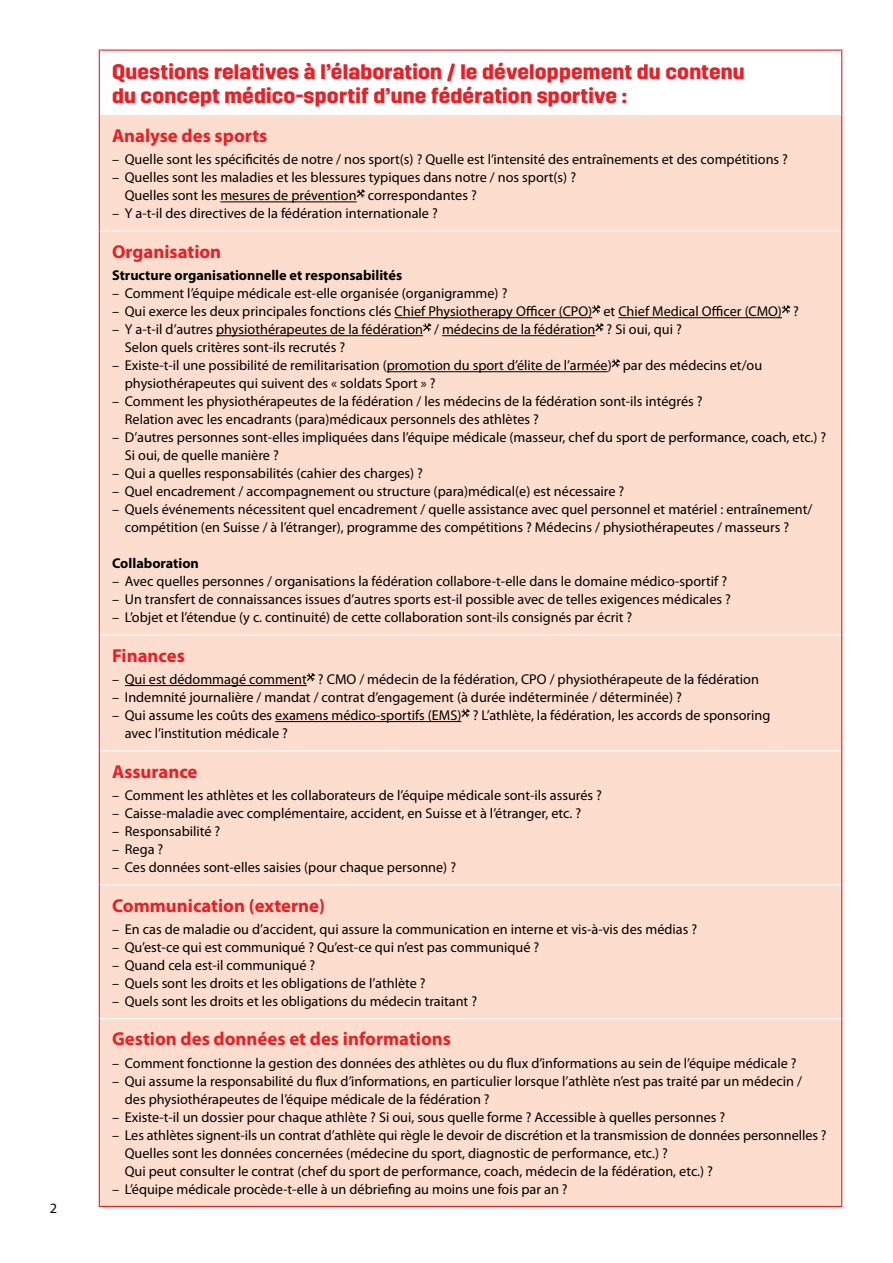
<style>
.page{position:relative;width:893px;height:1263px;background:#fff}
.page>*{position:absolute;margin:0;border:0;box-sizing:border-box;transform-origin:0 0}
.t1{font:700 21px/24px "Trim";letter-spacing:.01em;color:#ed1d24}
.t2{font:700 18.75px "Myriad Pro";color:#ed1d24}
.t3{font:14.25px/18px "Myriad Pro";color:#000}
.t4{font:700 14.25px "Myriad Pro";color:#000}
</style>
<div class="page">
<div style="left:99px;top:115px;width:743px;height:116px;background:#fdddce"></div>
<div style="left:100px;top:232px;width:741px;height:974px;background:#fdddce"></div>
<hr style="left:99px;top:50px;width:743px;height:1px;background:#ed1d24">
<hr style="left:99px;top:51px;width:1px;height:64px;background:#ed1d24">
<hr style="left:99px;top:115px;width:1px;height:116px;background:#ed1d24">
<hr style="left:99px;top:231px;width:1px;height:404px;background:#ed1d24">
<hr style="left:99px;top:635px;width:1px;height:116px;background:#ed1d24">
<hr style="left:99px;top:751px;width:1px;height:134px;background:#ed1d24">
<hr style="left:99px;top:885px;width:1px;height:133px;background:#ed1d24">
<hr style="left:99px;top:1018px;width:1px;height:188px;background:#ed1d24">
<hr style="left:100px;top:634px;width:741px;height:2px;background:#fff">
<hr style="left:100px;top:884px;width:741px;height:1px;background:#fff">
<hr style="left:100px;top:1018px;width:741px;height:1px;background:#fff">
<hr style="left:100px;top:750px;width:741px;height:1px;background:#fff">
<hr style="left:99px;top:1206px;width:743px;height:1px;background:#ed1d24">
<hr style="left:841px;top:51px;width:1px;height:64px;background:#ed1d24">
<hr style="left:841px;top:115px;width:1px;height:116px;background:#ed1d24">
<hr style="left:841px;top:231px;width:1px;height:404px;background:#ed1d24">
<hr style="left:841px;top:635px;width:1px;height:116px;background:#ed1d24">
<hr style="left:841px;top:751px;width:1px;height:134px;background:#ed1d24">
<hr style="left:841px;top:885px;width:1px;height:133px;background:#ed1d24">
<hr style="left:841px;top:1018px;width:1px;height:188px;background:#ed1d24">
<hr style="left:220px;top:201px;width:137px;height:1px;background:#000">
<svg style="left:357px;top:190px;width:8px;height:7px"></svg>
<hr style="left:395px;top:317px;width:197px;height:1px;background:#000">
<hr style="left:618px;top:317px;width:164px;height:1px;background:#000">
<hr style="left:216px;top:335px;width:207px;height:1px;background:#000">
<hr style="left:442px;top:335px;width:153px;height:1px;background:#000">
<hr style="left:387px;top:371px;width:221px;height:1px;background:#000">
<svg style="left:592px;top:305px;width:9px;height:8px"></svg>
<svg style="left:782px;top:305px;width:8px;height:8px"></svg>
<svg style="left:423px;top:323px;width:8px;height:8px"></svg>
<svg style="left:595px;top:323px;width:9px;height:8px"></svg>
<svg style="left:612px;top:359px;width:8px;height:8px"></svg>
<hr style="left:125px;top:685px;width:182px;height:1px;background:#000">
<hr style="left:275px;top:721px;width:186px;height:1px;background:#000">
<svg style="left:307px;top:673px;width:8px;height:8px"></svg>
<svg style="left:461px;top:709px;width:9px;height:8px"></svg>
<p class="t3" style="left:50px;top:1200px;width:9px">2</p>
<h1 class="t1" style="left:112px;top:60px;width:634px">Questions relatives à l’élaboration / le développement du contenu du concept médico-sportif d’une fédération sportive :</h1>
<h2 class="t2" style="left:112px;top:125px;width:157px">Analyse des sports</h2>
<p class="t3" style="left:112px;top:151px;width:677px">– Quelle sont les spécificités de notre / nos sport(s) ? Quelle est l’intensité des entraînements et des compétitions ?</p>
<p class="t3" style="left:125px;top:169px;width:453px;text-indent:-13px">– Quelles sont les maladies et les blessures typiques dans notre / nos sport(s) ?<br>Quelles sont les mesures de prévention correspondantes ?</p>
<p class="t3" style="left:112px;top:205px;width:327px">– Y a-t-il des directives de la fédération internationale ?</p>
<h2 class="t2" style="left:112px;top:241px;width:111px">Organisation</h2>
<p class="t4" style="left:112px;top:267px;width:292px">Structure organisationnelle et responsabilités</p>
<p class="t3" style="left:112px;top:285px;width:397px">– Comment l’équipe médicale est-elle organisée (organigramme) ?</p>
<p class="t3" style="left:112px;top:303px;width:688px">– Qui exerce les deux principales fonctions clés Chief Physiotherapy Officer (CPO) et Chief Medical Officer (CMO) ?</p>
<p class="t3" style="left:125px;top:321px;width:558px;text-indent:-13px">– Y a-t-il d’autres physiothérapeutes de la fédération / médecins de la fédération ? Si oui, qui ?<br>Selon quels critères sont-ils recrutés ?</p>
<p class="t3" style="left:125px;top:357px;width:639px;text-indent:-13px">– Existe-t-il une possibilité de remilitarisation (promotion du sport d’élite de l’armée) par des médecins et/ou physiothérapeutes qui suivent des « soldats Sport » ?</p>
<p class="t3" style="left:125px;top:393px;width:579px;text-indent:-13px">– Comment les physiothérapeutes de la fédération / les médecins de la fédération sont-ils intégrés ?<br>Relation avec les encadrants (para)médicaux personnels des athlètes ?</p>
<p class="t3" style="left:125px;top:429px;width:703px;text-indent:-13px">– D’autres personnes sont-elles impliquées dans l’équipe médicale (masseur, chef du sport de performance, coach, etc.) ?<br>Si oui, de quelle manière ?</p>
<p class="t3" style="left:112px;top:465px;width:312px">– Qui a quelles responsabilités (cahier des charges) ?</p>
<p class="t3" style="left:112px;top:483px;width:514px">– Quel encadrement / accompagnement ou structure (para)médical(e) est nécessaire ?</p>
<p class="t3" style="left:125px;top:501px;width:689px;text-indent:-13px">– Quels événements nécessitent quel encadrement / quelle assistance avec quel personnel et matériel : entraînement/ compétition (en Suisse / à l’étranger), programme des compétitions ? Médecins / physiothérapeutes / masseurs ?</p>
<p class="t4" style="left:112px;top:555px;width:88px">Collaboration</p>
<p class="t3" style="left:112px;top:573px;width:617px">– Avec quelles personnes / organisations la fédération collabore-t-elle dans le domaine médico-sportif ?</p>
<p class="t3" style="left:112px;top:591px;width:620px">– Un transfert de connaissances issues d’autres sports est-il possible avec de telles exigences médicales ?</p>
<p class="t3" style="left:112px;top:609px;width:522px">– L’objet et l’étendue (y c. continuité) de cette collaboration sont-ils consignés par écrit ?</p>
<h2 class="t2" style="left:112px;top:645px;width:74px">Finances</h2>
<p class="t3" style="left:112px;top:671px;width:648px">– Qui est dédommagé comment ? CMO / médecin de la fédération, CPO / physiothérapeute de la fédération</p>
<p class="t3" style="left:112px;top:689px;width:571px">– Indemnité journalière / mandat / contrat d’engagement (à durée indéterminée / déterminée) ?</p>
<p class="t3" style="left:125px;top:707px;width:647px;text-indent:-13px">– Qui assume les coûts des examens médico-sportifs (EMS) ? L’athlète, la fédération, les accords de sponsoring avec l’institution médicale ?</p>
<h2 class="t2" style="left:112px;top:761px;width:87px">Assurance</h2>
<p class="t3" style="left:112px;top:786px;width:491px">– Comment les athlètes et les collaborateurs de l’équipe médicale sont-ils assurés ?</p>
<p class="t3" style="left:112px;top:804px;width:471px">– Caisse-maladie avec complémentaire, accident, en Suisse et à l’étranger, etc. ?</p>
<p class="t3" style="left:112px;top:822px;width:110px">– Responsabilité ?</p>
<p class="t3" style="left:112px;top:840px;width:53px">– Rega ?</p>
<p class="t3" style="left:112px;top:858px;width:346px">– Ces données sont-elles saisies (pour chaque personne) ?</p>
<h2 class="t2" style="left:112px;top:895px;width:214px">Communication (externe)</h2>
<p class="t3" style="left:112px;top:920px;width:587px">– En cas de maladie ou d’accident, qui assure la communication en interne et vis-à-vis des médias ?</p>
<p class="t3" style="left:112px;top:938px;width:429px">– Qu’est-ce qui est communiqué ? Qu’est-ce qui n’est pas communiqué ?</p>
<p class="t3" style="left:112px;top:956px;width:205px">– Quand cela est-il communiqué ?</p>
<p class="t3" style="left:112px;top:974px;width:315px">– Quels sont les droits et les obligations de l’athlète ?</p>
<p class="t3" style="left:112px;top:992px;width:367px">– Quels sont les droits et les obligations du médecin traitant ?</p>
<h2 class="t2" style="left:112px;top:1028px;width:340px">Gestion des données et des informations</h2>
<p class="t3" style="left:112px;top:1054px;width:686px">– Comment fonctionne la gestion des données des athlètes ou du flux d’informations au sein de l’équipe médicale ?</p>
<p class="t3" style="left:125px;top:1072px;width:679px;text-indent:-13px">– Qui assume la responsabilité du flux d’informations, en particulier lorsque l’athlète n’est pas traité par un médecin / des physiothérapeutes de l’équipe médicale de la fédération ?</p>
<p class="t3" style="left:112px;top:1108px;width:615px">– Existe-t-il un dossier pour chaque athlète ? Si oui, sous quelle forme ? Accessible à quelles personnes ?</p>
<p class="t3" style="left:125px;top:1126px;width:703px;text-indent:-13px">– Les athlètes signent-ils un contrat d’athlète qui règle le devoir de discrétion et la transmission de données personnelles ?<br>Quelles sont les données concernées (médecine du sport, diagnostic de performance, etc.) ?<br>Qui peut consulter le contrat (chef du sport de performance, coach, médecin de la fédération, etc.) ?</p>
<p class="t3" style="left:112px;top:1180px;width:457px">– L’équipe médicale procède-t-elle à un débriefing au moins une fois par an ?</p>
</div>
